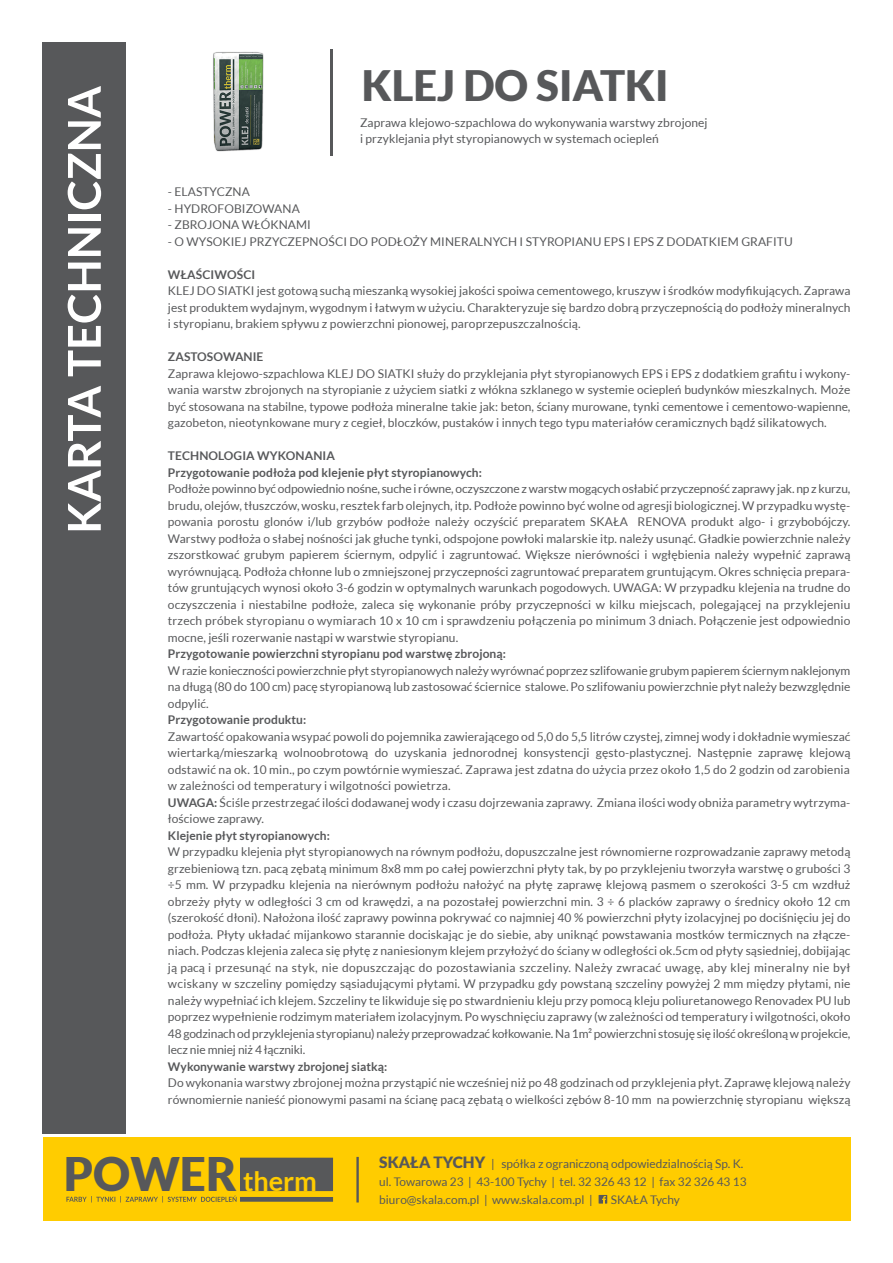
<style>
.page{position:relative;width:893px;height:1263px;background:#fff}
.page>*{position:absolute;margin:0;border:0;box-sizing:border-box;transform-origin:0 0}
.t1{font:900 46.35px "Lato";color:#57585a}
.t2{font:900 42px "Lato";color:#57585a}
.t3{font:700 27px "Lato";color:#fc0}
.t4{font:12px/16.5px "Lato";letter-spacing:.005em;color:#57585a;text-align:justify}
.t5{font:700 12px/16.5px "Lato";letter-spacing:.005em;color:#57585a}
.t6{font:11.85px/18px "Lato";color:#57585a}
.s1{font-weight:700}
.s2{font-weight:900;font-size:15.6px}
</style>
<div class="page">
<div style="left:43px;top:43px;width:83px;height:1091px;background:#57585a"></div>
<svg style="left:68px;top:386px;width:33px;height:144px"></svg>
<svg style="left:68px;top:263px;width:33px;height:113px"></svg>
<svg style="left:68px;top:228px;width:33px;height:28px"></svg>
<div style="left:68px;top:215px;width:33px;height:6px;background:#fff"></div>
<svg style="left:68px;top:86px;width:33px;height:123px"></svg>
<hr style="left:331px;top:50px;width:2px;height:106px;background:#57585a">
<img style="left:213px;top:52px;width:51px;height:100px">
<div style="left:43px;top:1137px;width:807px;height:83px;background:#fc0"></div>
<div style="left:599px;top:1195px;width:8px;height:8px;background:#57585a"></div>
<svg style="left:602px;top:1196px;width:4px;height:8px"></svg>
<div style="left:240px;top:1158px;width:93px;height:33px;background:#57585a"></div>
<div style="left:240px;top:1197px;width:93px;height:5px;background:#57585a"></div>
<svg style="left:66px;top:1195px;width:171px;height:7px"></svg>
<div style="left:356px;top:1157px;width:3px;height:45px;border:2px solid #57585a"></div>
<h2 class="t2" style="left:362px;top:61px;width:308px">KLEJ DO SIATKI</h2>
<p class="t4" style="left:360px;top:114px;width:349px">Zaprawa klejowo-szpachlowa do wykonywania warstwy zbrojonej i przyklejania płyt styropianowych w systemach ociepleń</p>
<p class="t4" style="left:168px;top:184px;width:84px">- ELASTYCZNA</p>
<p class="t4" style="left:168px;top:200px;width:133px">- HYDROFOBIZOWANA</p>
<p class="t4" style="left:168px;top:217px;width:144px">- ZBROJONA WŁÓKNAMI</p>
<p class="t4" style="left:168px;top:233px;width:626px">- O WYSOKIEJ PRZYCZEPNOŚCI DO PODŁOŻY MINERALNYCH I STYROPIANU EPS I EPS Z DODATKIEM GRAFITU</p>
<p class="t5" style="left:168px;top:266px;width:89px">WŁAŚCIWOŚCI</p>
<p class="t4" style="left:168px;top:283px;width:684px">KLEJ DO SIATKI jest gotową suchą mieszanką wysokiej jakości spoiwa cementowego, kruszyw i środków modyfikujących. Zaprawa jest produktem wydajnym, wygodnym i łatwym w użyciu. Charakteryzuje się bardzo dobrą przyczepnością do podłoży mineralnych i styropianu, brakiem spływu z powierzchni pionowej, paroprzepuszczalnością.</p>
<p class="t5" style="left:168px;top:349px;width:97px">ZASTOSOWANIE</p>
<p class="t4" style="left:168px;top:365px;width:684px">Zaprawa klejowo-szpachlowa KLEJ DO SIATKI służy do przyklejania płyt styropianowych EPS i EPS z dodatkiem grafitu i wykony&shy;wania warstw zbrojonych na styropianie z użyciem siatki z włókna szklanego w systemie ociepleń budynków mieszkalnych. Może być stosowana na stabilne, typowe podłoża mineralne takie jak: beton, ściany murowane, tynki cementowe i cementowo-wapienne, gazobeton, nieotynkowane mury z cegieł, bloczków, pustaków i innych tego typu materiałów ceramicznych bądź silikatowych.</p>
<p class="t5" style="left:168px;top:448px;width:315px">TECHNOLOGIA WYKONANIA<br>Przygotowanie podłoża pod klejenie płyt styropianowych:</p>
<p class="t4" style="left:168px;top:481px;width:684px">Podłoże powinno być odpowiednio nośne, suche i równe, oczyszczone z warstw mogących osłabić przyczepność zaprawy jak. np z kurzu, brudu, olejów, tłuszczów, wosku, resztek farb olejnych, itp. Podłoże powinno być wolne od agresji biologicznej. W przypadku wystę&shy;powania porostu glonów i/lub grzybów podłoże należy oczyścić preparatem SKAŁA RENOVA produkt algo- i grzybobójczy.<br>Warstwy podłoża o słabej nośności jak głuche tynki, odspojone powłoki malarskie itp. należy usunąć. Gładkie powierzchnie należy zszorstkować grubym papierem ściernym, odpylić i zagruntować. Większe nierówności i wgłębienia należy wypełnić zaprawą wyrównującą. Podłoża chłonne lub o zmniejszonej przyczepności zagruntować preparatem gruntującym. Okres schnięcia prepara&shy;tów gruntujących wynosi około 3-6 godzin w optymalnych warunkach pogodowych. UWAGA: W przypadku klejenia na trudne do oczyszczenia i niestabilne podłoże, zaleca się wykonanie próby przyczepności w kilku miejscach, polegającej na przyklejeniu trzech próbek styropianu o wymiarach 10 x 10 cm i sprawdzeniu połączenia po minimum 3 dniach. Połączenie jest odpowiednio mocne, jeśli rozerwanie nastąpi w warstwie styropianu.</p>
<p class="t5" style="left:168px;top:646px;width:340px">Przygotowanie powierzchni styropianu pod warstwę zbrojoną:</p>
<p class="t4" style="left:168px;top:662px;width:684px">W razie konieczności powierzchnie płyt styropianowych należy wyrównać poprzez szlifowanie grubym papierem ściernym naklejonym na długą (80 do 100 cm) pacę styropianową lub zastosować ściernice stalowe. Po szlifowaniu powierzchnie płyt należy bezwzględnie odpylić.</p>
<p class="t5" style="left:168px;top:712px;width:140px">Przygotowanie produktu:</p>
<p class="t4" style="left:168px;top:728px;width:684px;text-align:left">Zawartość opakowania wsypać powoli do pojemnika zawierającego od 5,0 do 5,5 litrów czystej, zimnej wody i dokładnie wymieszać wiertarką/mieszarką wolnoobrotową do uzyskania jednorodnej konsystencji gęsto-plastycznej. Następnie zaprawę klejową odstawić na ok. 10 min., po czym powtórnie wymieszać. Zaprawa jest zdatna do użycia przez około 1,5 do 2 godzin od zarobienia w zależności od temperatury i wilgotności powietrza.<br><span class="s1">UWAGA:</span> Ściśle przestrzegać ilości dodawanej wody i czasu dojrzewania zaprawy. Zmiana ilości wody obniża parametry wytrzyma&shy;łościowe zaprawy.</p>
<p class="t5" style="left:168px;top:827px;width:164px">Klejenie płyt styropianowych:</p>
<p class="t4" style="left:168px;top:844px;width:684px">W przypadku klejenia płyt styropianowych na równym podłożu, dopuszczalne jest równomierne rozprowadzanie zaprawy metodą grzebieniową tzn. pacą zębatą minimum 8x8 mm po całej powierzchni płyty tak, by po przyklejeniu tworzyła warstwę o grubości 3 ÷5 mm. W przypadku klejenia na nierównym podłożu nałożyć na płytę zaprawę klejową pasmem o szerokości 3-5 cm wzdłuż obrzeży płyty w odległości 3 cm od krawędzi, a na pozostałej powierzchni min. 3 ÷ 6 placków zaprawy o średnicy około 12 cm (szerokość dłoni). Nałożona ilość zaprawy powinna pokrywać co najmniej 40 % powierzchni płyty izolacyjnej po dociśnięciu jej do podłoża. Płyty układać mijankowo starannie dociskając je do siebie, aby uniknąć powstawania mostków termicznych na złącze&shy;niach. Podczas klejenia zaleca się płytę z naniesionym klejem przyłożyć do ściany w odległości ok.5cm od płyty sąsiedniej, dobijając ją pacą i przesunąć na styk, nie dopuszczając do pozostawiania szczeliny. Należy zwracać uwagę, aby klej mineralny nie był wciskany w szczeliny pomiędzy sąsiadującymi płytami. W przypadku gdy powstaną szczeliny powyżej 2 mm między płytami, nie należy wypełniać ich klejem. Szczeliny te likwiduje się po stwardnieniu kleju przy pomocą kleju poliuretanowego Renovadex PU lub poprzez wypełnienie rodzimym materiałem izolacyjnym. Po wyschnięciu zaprawy (w zależności od temperatury i wilgotności, około 48 godzinach od przyklejenia styropianu) należy przeprowadzać kołkowanie. Na 1m² powierzchni stosuję się ilość określoną w projekcie, lecz nie mniej niż 4 łączniki.</p>
<p class="t5" style="left:168px;top:1058px;width:221px">Wykonywanie warstwy zbrojonej siatką:</p>
<p class="t4" style="left:168px;top:1075px;width:684px">Do wykonania warstwy zbrojonej można przystąpić nie wcześniej niż po 48 godzinach od przyklejenia płyt. Zaprawę klejową należy równomiernie nanieść pionowymi pasami na ścianę pacą zębatą o wielkości zębów 8-10 mm na powierzchnię styropianu większą</p>
<h1 class="t1" style="left:64px;top:1147px;width:175px">POWER</h1>
<h3 class="t3" style="left:243px;top:1166px;width:76px">therm</h3>
<p class="t6" style="left:379px;top:1154px;width:369px"><span class="s2">SKAŁA TYCHY</span> | spółka z ograniczoną odpowiedzialnością Sp. K. ul. Towarowa 23 | 43-100 Tychy | tel. 32 326 43 12 | fax 32 326 43 13</p>
<p class="t6" style="left:379px;top:1190px;width:215px">biuro@skala.com.pl | www.skala.com.pl |</p>
<p class="t6" style="left:611px;top:1190px;width:71px">SKAŁA Tychy</p>
</div>
